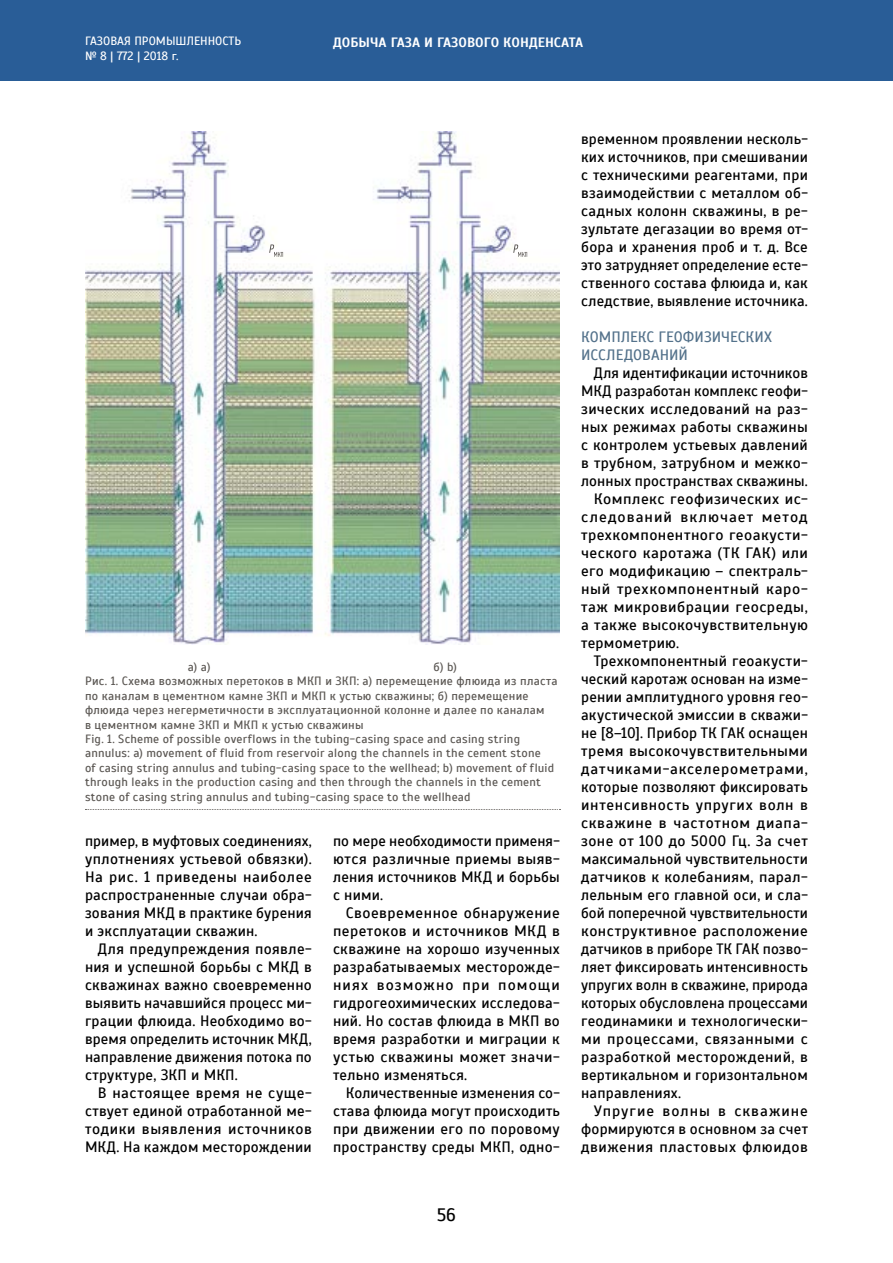
<style>
.page{position:relative;width:893px;height:1263px;background:#fff}
.page>*{position:absolute;margin:0;border:0;box-sizing:border-box;transform-origin:0 0}
.t1{font:18px "Scada";color:#000}
.t2{font:15px/18px "Scada";letter-spacing:.02em;color:#000;text-align:justify}
.t3{font:15px "Scada";letter-spacing:.04em;color:#000}
.t4{font:15px "Scada";letter-spacing:.065em;color:#000}
.t5{font:15px/18px "Scada";letter-spacing:.005em;color:#54728b}
.t6{font:15px "Scada";color:#000}
.t7{font:15px "Scada";letter-spacing:.05em;color:#000}
.t8{font:15px "Scada";letter-spacing:.045em;color:#000}
.t9{font:700 13.5px "Scada";color:#fff}
.t10{font:12px/14.4px "Scada";letter-spacing:.02em;color:#5b5753}
.t11{font:12px/14.4px "Scada";color:#fff}
</style>
<div class="page">
<div style="left:0;top:0;width:893px;height:81px;background:#295d97"></div>
<img style="left:85px;top:132px;width:475px;height:512px">
<svg style="left:85px;top:809px;width:475px;height:1px"></svg>
<svg style="left:269px;top:244px;width:14px;height:13px"></svg>
<svg style="left:513px;top:244px;width:14px;height:13px"></svg>
<p class="t11" style="left:85px;top:34px;width:158px">ГАЗОВАЯ ПРОМЫШЛЕННОСТЬ № 8 | 772 | 2018 г.</p>
<p class="t9" style="left:333px;top:34px;width:252px">ДОБЫЧА ГАЗА И ГАЗОВОГО КОНДЕНСАТА</p>
<p class="t10" style="left:85px;top:660px;width:474px;text-indent:348px">б) b)<br>Рис. 1. Схема возможных перетоков в МКП и ЗКП: а) перемещение флюида из пласта по каналам в цементном камне ЗКП и МКП к устью скважины; б) перемещение флюида через негерметичности в эксплуатационной колонне и далее по каналам<br>в цементном камне ЗКП и МКП к устью скважины<br>Fig. 1. Scheme of possible overflows in the tubing-casing space and casing string annulus: a) movement of fluid from reservoir along the channels in the cement stone<br>of casing string annulus and tubing-casing space to the wellhead; b) movement of fluid through leaks in the production casing and then through the channels in the cement stone of casing string annulus and tubing-casing space to the wellhead</p>
<p class="t10" style="left:188px;top:660px;width:24px">а) a)</p>
<p class="t2" style="left:85px;top:832px;width:228px">пример, в муфтовых соединениях, уплотнениях устьевой обвязки).<br>На рис. 1 приведены наиболее распространенные случаи обра&shy;зования МКД в практике бурения и эксплуатации скважин.</p>
<p class="t2" style="left:85px;top:940px;width:228px;text-indent:13px">Для предупреждения появле&shy;ния и успешной борьбы с МКД в скважинах важно своевременно выявить начавшийся процесс ми&shy;грации флюида. Необходимо во&shy;время определить источник МКД, направление движения потока по структуре, ЗКП и МКП.</p>
<p class="t2" style="left:85px;top:1084px;width:228px;text-indent:13px">В настоящее время не суще&shy;ствует единой отработанной ме&shy;тодики выявления источников МКД. На каждом месторождении</p>
<p class="t2" style="left:333px;top:832px;width:228px">по мере необходимости применя&shy;ются различные приемы выяв&shy;ления источников МКД и борьбы с ними.</p>
<p class="t2" style="left:333px;top:904px;width:228px;text-indent:13px">Своевременное обнаружение перетоков и источников МКД в скважине на хорошо изученных разрабатываемых месторожде&shy;ниях возможно при помощи гидрогеохимических исследова&shy;ний. Но состав флюида в МКП во время разработки и миграции к устью скважины может значи&shy;тельно изменяться.</p>
<p class="t2" style="left:333px;top:1084px;width:228px;text-indent:13px">Количественные изменения со&shy;става флюида могут происходить при движении его по поровому пространству среды МКП, одно-</p>
<p class="t1" style="left:437px;top:1204px;width:20px">56</p>
<p class="t2" style="left:581px;top:130px;width:228px">временном проявлении несколь&shy;ких источников, при смешивании с техническими реагентами, при взаимодействии с металлом об&shy;садных колонн скважины, в ре&shy;зультате дегазации во время от&shy;бора и хранения проб и т. д. Все это затрудняет определение есте&shy;ственного состава флюида и, как следствие, выявление источника.</p>
<p class="t5" style="left:581px;top:328px;width:192px">КОМПЛЕКС ГЕОФИЗИЧЕСКИХ<br>ИССЛЕДОВАНИЙ</p>
<p class="t2" style="left:594px;top:364px;width:215px">Для идентификации источников</p>
<p class="t2" style="left:581px;top:382px;width:228px">МКД разработан комплекс геофи-</p>
<p class="t2" style="left:581px;top:400px;width:228px">зических исследований на раз-</p>
<p class="t2" style="left:581px;top:418px;width:228px">ных режимах работы скважины</p>
<p class="t2" style="left:581px;top:436px;width:228px">с контролем устьевых давлений</p>
<p class="t2" style="left:581px;top:454px;width:228px">в трубном, затрубном и межко-</p>
<p class="t2" style="left:581px;top:472px;width:228px">лонных пространствах скважины.</p>
<p class="t2" style="left:594px;top:490px;width:216px">Комплекс геофизических ис-</p>
<p class="t4" style="left:581px;top:508px;width:228px">следований включает метод</p>
<p class="t2" style="left:581px;top:526px;width:228px">трехкомпонентного геоакусти-</p>
<p class="t2" style="left:581px;top:544px;width:228px">ческого каротажа (ТК ГАК) или</p>
<p class="t2" style="left:581px;top:562px;width:228px">его модификацию – спектраль-</p>
<p class="t3" style="left:581px;top:580px;width:228px">ный трехкомпонентный каро-</p>
<p class="t2" style="left:581px;top:598px;width:228px">таж микровибрации геосреды,</p>
<p class="t2" style="left:581px;top:616px;width:228px">а также высокочувствительную</p>
<p class="t2" style="left:581px;top:634px;width:99px">термометрию.</p>
<p class="t2" style="left:594px;top:652px;width:216px">Трехкомпонентный геоакусти-</p>
<p class="t2" style="left:581px;top:670px;width:228px">ческий каротаж основан на изме-</p>
<p class="t2" style="left:581px;top:688px;width:228px">рении амплитудного уровня гео-</p>
<p class="t2" style="left:581px;top:706px;width:228px">акустической эмиссии в скважи-</p>
<p class="t2" style="left:581px;top:724px;width:228px">не [8–10]. Прибор ТК ГАК оснащен</p>
<p class="t2" style="left:581px;top:742px;width:228px">тремя высокочувствительными</p>
<p class="t7" style="left:581px;top:760px;width:228px">датчиками-акселерометрами,</p>
<p class="t2" style="left:581px;top:778px;width:228px">которые позволяют фиксировать</p>
<p class="t3" style="left:581px;top:796px;width:228px">интенсивность упругих волн в</p>
<p class="t8" style="left:581px;top:814px;width:228px">скважине в частотном диапа-</p>
<p class="t2" style="left:581px;top:832px;width:228px">зоне от 100 до 5000 Гц. За счет</p>
<p class="t2" style="left:581px;top:850px;width:228px">максимальной чувствительности</p>
<p class="t2" style="left:581px;top:868px;width:228px">датчиков к колебаниям, парал-</p>
<p class="t2" style="left:581px;top:886px;width:228px">лельным его главной оси, и сла-</p>
<p class="t6" style="left:581px;top:904px;width:228px">бой поперечной чувствительности</p>
<p class="t2" style="left:581px;top:922px;width:228px">конструктивное расположение</p>
<p class="t2" style="left:581px;top:940px;width:228px">датчиков в приборе ТК ГАК позво-</p>
<p class="t2" style="left:581px;top:958px;width:228px">ляет фиксировать интенсивность</p>
<p class="t2" style="left:581px;top:976px;width:228px">упругих волн в скважине, природа</p>
<p class="t2" style="left:581px;top:994px;width:228px">которых обусловлена процессами</p>
<p class="t2" style="left:581px;top:1012px;width:228px">геодинамики и технологически-</p>
<p class="t3" style="left:581px;top:1030px;width:228px">ми процессами, связанными с</p>
<p class="t2" style="left:581px;top:1048px;width:228px">разработкой месторождений, в</p>
<p class="t2" style="left:581px;top:1066px;width:228px">вертикальном и горизонтальном</p>
<p class="t2" style="left:581px;top:1084px;width:102px">направлениях.</p>
<p class="t4" style="left:594px;top:1102px;width:215px">Упругие волны в скважине</p>
<p class="t2" style="left:581px;top:1120px;width:228px">формируются в основном за счет</p>
<p class="t2" style="left:581px;top:1138px;width:228px">движения пластовых флюидов</p>
</div>
